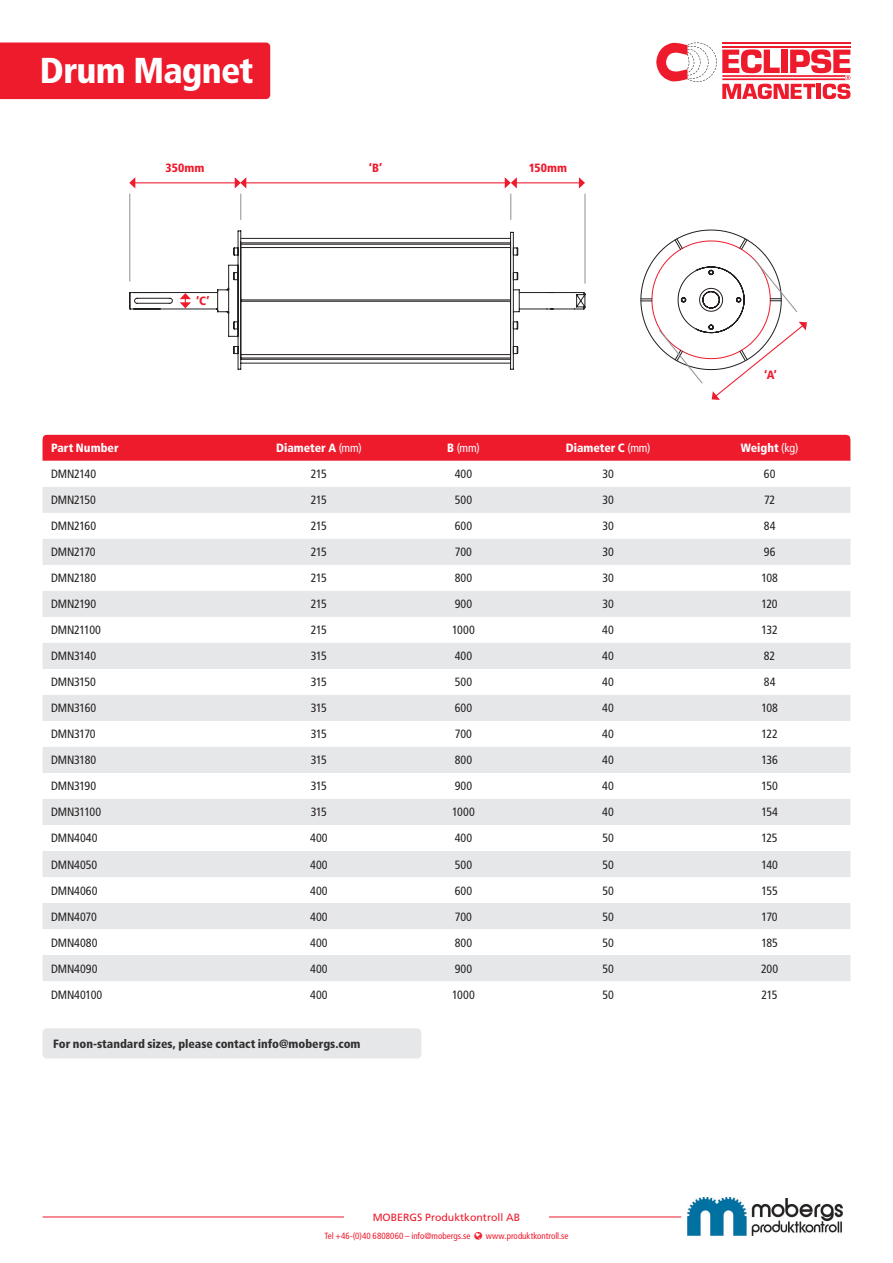
<style>
.page{position:relative;width:893px;height:1263px;background:#fff}
.page>*{position:absolute;margin:0;border:0;box-sizing:border-box;transform-origin:0 0}
.t1{font:900 condensed 36px "Frutiger";letter-spacing:-.025em;color:#fff}
.t2{font:condensed 12px "Frutiger";letter-spacing:-.01em;color:#231f20}
.t3{font:900 condensed 12px "Frutiger";letter-spacing:-.005em;color:#312f30}
.t4{font:900 condensed 12px "Frutiger";color:#fff}
.t5{font:900 condensed 12px "Frutiger";color:#ee1b2d}
.t6{font:condensed 12px "Frutiger";color:#fff}
.t7{font:10.5px "Frutiger";color:#ee1b2c}
.t8{font:condensed 9px "Frutiger";color:#ee1b2c}
.s1{font-weight:400}
.s2{font-weight:900}
</style>
<div class="page">
<svg style="left:656px;top:43px;width:194px;height:56px"></svg>
<hr style="left:43px;top:1216px;width:301px;height:1px;background:#ee1b2c">
<hr style="left:549px;top:1216px;width:301px;height:1px;background:#ee1b2c">
<div style="left:682px;top:1183px;width:172px;height:66px;background:#fff"></div>
<img style="left:688px;top:1197px;width:155px;height:38px">
<div style="left:43px;top:435px;width:807px;height:26px;background:#ee1b2d"></div>
<svg style="left:43px;top:487px;width:807px;height:494px;fill:#e6e7e9"></svg>
<svg style="left:38px;top:431px;width:9px;height:8px"></svg>
<svg style="left:846px;top:431px;width:9px;height:8px"></svg>
<div style="left:0;top:43px;width:270px;height:56px;background:#ee1b2d"></div>
<svg style="left:129px;top:230px;width:619px;height:140px"></svg>
<hr style="left:246px;top:182px;width:259px;height:1px;background:#ee1b2d">
<svg style="left:240px;top:194px;width:1px;height:25px"></svg>
<svg style="left:510px;top:194px;width:1px;height:25px"></svg>
<hr style="left:135px;top:182px;width:100px;height:1px;background:#ee1b2d">
<svg style="left:129px;top:177px;width:6px;height:11px"></svg>
<svg style="left:235px;top:177px;width:11px;height:11px"></svg>
<hr style="left:129px;top:194px;width:1px;height:87px;background:#939598">
<hr style="left:584px;top:194px;width:1px;height:89px;background:#939598">
<hr style="left:516px;top:182px;width:64px;height:1px;background:#ee1b2d">
<svg style="left:505px;top:177px;width:12px;height:11px"></svg>
<svg style="left:579px;top:177px;width:6px;height:11px"></svg>
<svg style="left:180px;top:293px;width:11px;height:15px"></svg>
<svg style="left:651px;top:240px;width:156px;height:160px"></svg>
<div style="left:43px;top:1028px;width:378px;height:30px;background:#e6e7e9;border-radius:4px"></div>
<p class="t1" style="left:40px;top:49px;width:215px">Drum Magnet</p>
<p class="t5" style="left:166px;top:161px;width:40px">350mm</p>
<p class="t5" style="left:369px;top:161px;width:15px">‘B’</p>
<p class="t5" style="left:529px;top:161px;width:40px">150mm</p>
<p class="t5" style="left:196px;top:294px;width:15px">‘C’</p>
<p class="t5" style="left:764px;top:367px;width:14px">‘A’</p>
<p class="t4" style="left:51px;top:441px;width:69px">Part Number</p>
<p class="t4" style="left:276px;top:441px;width:87px">Diameter A <span class="s1">(mm)</span></p>
<p class="t6" style="left:447px;top:441px;width:34px"><span class="s2">B</span> (mm)</p>
<p class="t4" style="left:566px;top:441px;width:86px">Diameter C <span class="s1">(mm)</span></p>
<p class="t4" style="left:741px;top:441px;width:59px">Weight <span class="s1">(kg)</span></p>
<p class="t2" style="left:51px;top:467px;width:47px">DMN2140</p>
<p class="t2" style="left:311px;top:467px;width:18px">215</p>
<p class="t2" style="left:455px;top:467px;width:19px">400</p>
<p class="t2" style="left:602px;top:467px;width:13px">30</p>
<p class="t2" style="left:764px;top:467px;width:13px">60</p>
<p class="t2" style="left:51px;top:493px;width:46px">DMN2150</p>
<p class="t2" style="left:311px;top:493px;width:18px">215</p>
<p class="t2" style="left:455px;top:493px;width:19px">500</p>
<p class="t2" style="left:602px;top:493px;width:13px">30</p>
<p class="t2" style="left:764px;top:493px;width:13px">72</p>
<p class="t2" style="left:51px;top:519px;width:47px">DMN2160</p>
<p class="t2" style="left:311px;top:519px;width:18px">215</p>
<p class="t2" style="left:455px;top:519px;width:19px">600</p>
<p class="t2" style="left:602px;top:519px;width:13px">30</p>
<p class="t2" style="left:764px;top:519px;width:13px">84</p>
<p class="t2" style="left:51px;top:545px;width:46px">DMN2170</p>
<p class="t2" style="left:311px;top:545px;width:18px">215</p>
<p class="t2" style="left:455px;top:545px;width:19px">700</p>
<p class="t2" style="left:602px;top:545px;width:13px">30</p>
<p class="t2" style="left:764px;top:545px;width:13px">96</p>
<p class="t2" style="left:51px;top:571px;width:47px">DMN2180</p>
<p class="t2" style="left:311px;top:571px;width:18px">215</p>
<p class="t2" style="left:455px;top:571px;width:19px">800</p>
<p class="t2" style="left:602px;top:571px;width:13px">30</p>
<p class="t2" style="left:761px;top:571px;width:18px">108</p>
<p class="t2" style="left:51px;top:597px;width:47px">DMN2190</p>
<p class="t2" style="left:311px;top:597px;width:18px">215</p>
<p class="t2" style="left:455px;top:597px;width:19px">900</p>
<p class="t2" style="left:602px;top:597px;width:13px">30</p>
<p class="t2" style="left:762px;top:597px;width:18px">120</p>
<p class="t2" style="left:51px;top:623px;width:52px">DMN21100</p>
<p class="t2" style="left:311px;top:623px;width:18px">215</p>
<p class="t2" style="left:452px;top:623px;width:24px">1000</p>
<p class="t2" style="left:602px;top:623px;width:13px">40</p>
<p class="t2" style="left:762px;top:623px;width:18px">132</p>
<p class="t2" style="left:51px;top:649px;width:47px">DMN3140</p>
<p class="t2" style="left:311px;top:649px;width:18px">315</p>
<p class="t2" style="left:455px;top:649px;width:19px">400</p>
<p class="t2" style="left:602px;top:649px;width:13px">40</p>
<p class="t2" style="left:764px;top:649px;width:13px">82</p>
<p class="t2" style="left:51px;top:675px;width:47px">DMN3150</p>
<p class="t2" style="left:311px;top:675px;width:18px">315</p>
<p class="t2" style="left:455px;top:675px;width:19px">500</p>
<p class="t2" style="left:602px;top:675px;width:13px">40</p>
<p class="t2" style="left:764px;top:675px;width:13px">84</p>
<p class="t2" style="left:51px;top:701px;width:47px">DMN3160</p>
<p class="t2" style="left:311px;top:701px;width:18px">315</p>
<p class="t2" style="left:455px;top:701px;width:19px">600</p>
<p class="t2" style="left:602px;top:701px;width:13px">40</p>
<p class="t2" style="left:761px;top:701px;width:18px">108</p>
<p class="t2" style="left:51px;top:727px;width:46px">DMN3170</p>
<p class="t2" style="left:311px;top:727px;width:18px">315</p>
<p class="t2" style="left:455px;top:727px;width:19px">700</p>
<p class="t2" style="left:602px;top:727px;width:13px">40</p>
<p class="t2" style="left:761px;top:727px;width:18px">122</p>
<p class="t2" style="left:51px;top:753px;width:47px">DMN3180</p>
<p class="t2" style="left:311px;top:753px;width:18px">315</p>
<p class="t2" style="left:455px;top:753px;width:19px">800</p>
<p class="t2" style="left:602px;top:753px;width:13px">40</p>
<p class="t2" style="left:761px;top:753px;width:18px">136</p>
<p class="t2" style="left:51px;top:779px;width:47px">DMN3190</p>
<p class="t2" style="left:311px;top:779px;width:18px">315</p>
<p class="t2" style="left:455px;top:779px;width:19px">900</p>
<p class="t2" style="left:602px;top:779px;width:13px">40</p>
<p class="t2" style="left:761px;top:779px;width:18px">150</p>
<p class="t2" style="left:51px;top:805px;width:52px">DMN31100</p>
<p class="t2" style="left:311px;top:805px;width:18px">315</p>
<p class="t2" style="left:452px;top:805px;width:24px">1000</p>
<p class="t2" style="left:602px;top:805px;width:13px">40</p>
<p class="t2" style="left:761px;top:805px;width:18px">154</p>
<p class="t2" style="left:51px;top:831px;width:48px">DMN4040</p>
<p class="t2" style="left:310px;top:831px;width:19px">400</p>
<p class="t2" style="left:455px;top:831px;width:19px">400</p>
<p class="t2" style="left:602px;top:831px;width:13px">50</p>
<p class="t2" style="left:762px;top:831px;width:18px">125</p>
<p class="t2" style="left:51px;top:857px;width:48px">DMN4050</p>
<p class="t2" style="left:310px;top:857px;width:19px">400</p>
<p class="t2" style="left:455px;top:857px;width:19px">500</p>
<p class="t2" style="left:602px;top:857px;width:13px">50</p>
<p class="t2" style="left:761px;top:857px;width:18px">140</p>
<p class="t2" style="left:51px;top:883px;width:48px">DMN4060</p>
<p class="t2" style="left:310px;top:883px;width:19px">400</p>
<p class="t2" style="left:455px;top:883px;width:19px">600</p>
<p class="t2" style="left:602px;top:883px;width:13px">50</p>
<p class="t2" style="left:762px;top:883px;width:18px">155</p>
<p class="t2" style="left:51px;top:909px;width:47px">DMN4070</p>
<p class="t2" style="left:310px;top:909px;width:19px">400</p>
<p class="t2" style="left:455px;top:909px;width:19px">700</p>
<p class="t2" style="left:602px;top:909px;width:13px">50</p>
<p class="t2" style="left:762px;top:909px;width:18px">170</p>
<p class="t2" style="left:51px;top:935px;width:48px">DMN4080</p>
<p class="t2" style="left:310px;top:935px;width:19px">400</p>
<p class="t2" style="left:455px;top:935px;width:19px">800</p>
<p class="t2" style="left:602px;top:935px;width:13px">50</p>
<p class="t2" style="left:761px;top:935px;width:18px">185</p>
<p class="t2" style="left:51px;top:961px;width:48px">DMN4090</p>
<p class="t2" style="left:310px;top:961px;width:19px">400</p>
<p class="t2" style="left:455px;top:961px;width:19px">900</p>
<p class="t2" style="left:602px;top:961px;width:13px">50</p>
<p class="t2" style="left:761px;top:961px;width:19px">200</p>
<p class="t2" style="left:51px;top:987px;width:53px">DMN40100</p>
<p class="t2" style="left:310px;top:987px;width:19px">400</p>
<p class="t2" style="left:452px;top:987px;width:24px">1000</p>
<p class="t2" style="left:602px;top:987px;width:13px">50</p>
<p class="t2" style="left:762px;top:987px;width:18px">215</p>
<p class="t3" style="left:53px;top:1036px;width:309px">For non-standard sizes, please contact info@mobergs.com</p>
<p class="t7" style="left:373px;top:1211px;width:149px">MOBERGS Produktkontroll AB</p>
<p class="t8" style="left:324px;top:1231px;width:148px">Tel +46-(0)40 6808060 – info@mobergs.se</p>
<p class="t8" style="left:486px;top:1231px;width:84px">www.produktkontroll.se</p>
</div>
